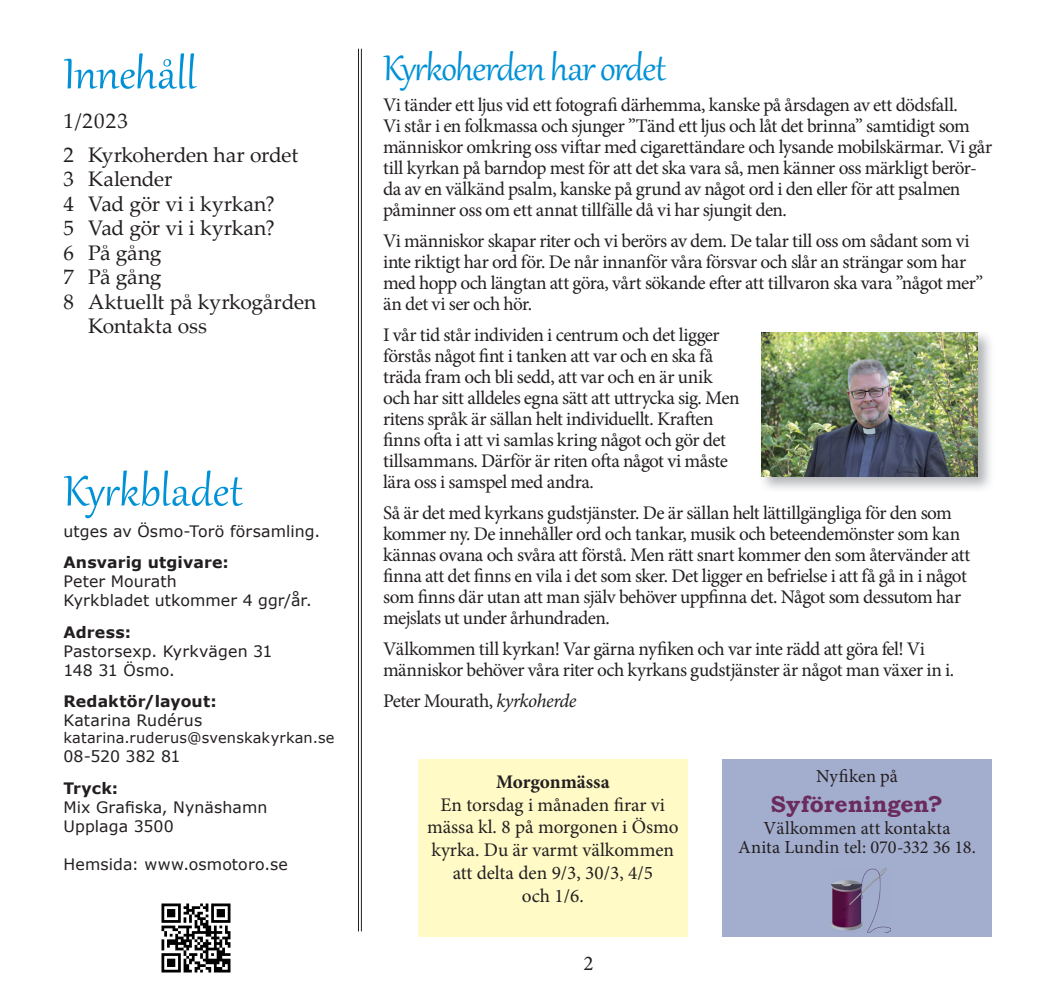
<style>
.page{position:relative;width:1042px;height:993px;background:#fff}
.page>*{position:absolute;margin:0;border:0;box-sizing:border-box;transform-origin:0 0}
.t1{font:52.5px "Gabriola";color:#0091d6}
.t2{font:43.75px "Gabriola";letter-spacing:-.025em;color:#0091d6}
.t3{font:700 22.93px "Bookman Old Style";letter-spacing:.005em;color:#6a2b5d}
.t4{font:21px/33.2px "Palatino Linotype";letter-spacing:-.01em;color:#231f20}
.t5{font:21px "Minion Pro";color:#231f20}
.t6{font:19.25px/21px "Minion Pro";letter-spacing:-.025em;color:#231f20}
.t7{font:19.25px/22.8px "Minion Pro";letter-spacing:-.005em;color:#231f20;text-align:center}
.t8{font:700 19.25px "Minion Pro";color:#231f20}
.t9{font:18.38px/18.4px "Minion Pro";color:#231f20;text-align:center}
.t10{font:15.75px/18.9px "Verdana";letter-spacing:.005em;color:#231f20}
.t11{font:700 15.75px "Verdana";letter-spacing:.01em;color:#231f20}
.t12{font:14.53px "Verdana";letter-spacing:.01em;color:#231f20}
.s1{font-style:italic}
</style>
<div class="page">
<hr style="left:361px;top:49px;width:1px;height:882px;background:#231f20">
<hr style="left:358px;top:49px;width:1px;height:882px;background:#231f20">
<img style="left:161px;top:903px;width:70px;height:70px">
<img style="left:761px;top:332px;width:229px;height:157px">
<img style="left:761px;top:332px;width:216px;height:144px">
<div style="left:722px;top:758px;width:270px;height:177px;background:#a3adce"></div>
<img style="left:831px;top:868px;width:59px;height:64px">
<div style="left:418px;top:758px;width:270px;height:177px;background:#fffac6"></div>
<h1 class="t1" style="left:63px;top:39px;width:134px">Innehåll</h1>
<p class="t4" style="left:63px;top:104px;width:236px">1/2023<br>2 Kyrkoherden har ordet</p>
<p class="t4" style="left:63px;top:162px;width:110px">3 Kalender</p>
<p class="t4" style="left:63px;top:186px;width:213px">4 Vad gör vi i kyrkan?</p>
<p class="t4" style="left:63px;top:211px;width:213px">5 Vad gör vi i kyrkan?</p>
<p class="t4" style="left:63px;top:235px;width:100px">6 På gång</p>
<p class="t4" style="left:63px;top:260px;width:100px">7 På gång</p>
<p class="t4" style="left:63px;top:284px;width:254px">8 Aktuellt på kyrkogården</p>
<p class="t4" style="left:88px;top:309px;width:120px">Kontakta oss</p>
<h1 class="t1" style="left:63px;top:456px;width:180px">Kyrkbladet</h1>
<p class="t10" style="left:63px;top:521px;width:258px">utges av Ösmo-Torö församling.</p>
<p class="t11" style="left:63px;top:551px;width:167px">Ansvarig utgivare:</p>
<p class="t10" style="left:63px;top:571px;width:250px">Peter Mourath<br>Kyrkbladet utkommer 4 ggr/år.</p>
<p class="t11" style="left:63px;top:620px;width:69px">Adress:</p>
<p class="t10" style="left:63px;top:641px;width:211px">Pastorsexp. Kyrkvägen 31<br>148 31 Ösmo.</p>
<p class="t11" style="left:63px;top:690px;width:155px">Redaktör/layout:</p>
<p class="t10" style="left:63px;top:710px;width:140px">Katarina Rudérus</p>
<p class="t12" style="left:63px;top:728px;width:273px">katarina.ruderus@svenskakyrkan.se</p>
<p class="t10" style="left:63px;top:746px;width:119px">08-520 382 81</p>
<p class="t11" style="left:63px;top:776px;width:56px">Tryck:</p>
<p class="t10" style="left:63px;top:797px;width:205px">Mix Grafiska, Nynäshamn<br>Upplaga 3500</p>
<p class="t10" style="left:63px;top:853px;width:226px">Hemsida: www.osmotoro.se</p>
<h2 class="t2" style="left:383px;top:39px;width:284px">Kyrkoherden har ordet</h2>
<p class="t6" style="left:383px;top:94px;width:611px">Vi tänder ett ljus vid ett fotografi därhemma, kanske på årsdagen av ett dödsfall.<br>Vi står i en folkmassa och sjunger ”Tänd ett ljus och låt det brinna” samtidigt som människor omkring oss viftar med cigarettändare och lysande mobilskärmar. Vi går till kyrkan på barndop mest för att det ska vara så, men känner oss märkligt berör&shy;da av en välkänd psalm, kanske på grund av något ord i den eller för att psalmen påminner oss om ett annat tillfälle då vi har sjungit den.</p>
<p class="t6" style="left:383px;top:230px;width:601px">Vi människor skapar riter och vi berörs av dem. De talar till oss om sådant som vi inte riktigt har ord för. De når innanför våra försvar och slår an strängar som har med hopp och längtan att göra, vårt sökande efter att tillvaron ska vara ”något mer” än det vi ser och hör.</p>
<p class="t6" style="left:383px;top:324px;width:358px">I vår tid står individen i centrum och det ligger förstås något fint i tanken att var och en ska få träda fram och bli sedd, att var och en är unik och har sitt alldeles egna sätt att uttrycka sig. Men ritens språk är sällan helt individuellt. Kraften finns ofta i att vi samlas kring något och gör det tillsammans. Därför är riten ofta något vi måste lära oss i samspel med andra.</p>
<p class="t6" style="left:383px;top:502px;width:589px">Så är det med kyrkans gudstjänster. De är sällan helt lättillgängliga för den som kommer ny. De innehåller ord och tankar, musik och beteendemönster som kan kännas ovana och svåra att förstå. Men rätt snart kommer den som återvänder att finna att det finns en vila i det som sker. Det ligger en befrielse i att få gå in i något som finns där utan att man själv behöver uppfinna det. Något som dessutom har mejslats ut under århundraden.</p>
<p class="t6" style="left:383px;top:638px;width:572px">Välkommen till kyrkan! Var gärna nyfiken och var inte rädd att göra fel! Vi människor behöver våra riter och kyrkans gudstjänster är något man växer in i.</p>
<p class="t6" style="left:383px;top:690px;width:195px">Peter Mourath, <span class="s1">kyrkoherde</span></p>
<p class="t8" style="left:496px;top:767px;width:115px">Morgonmässa</p>
<p class="t7" style="left:427px;top:792px;width:253px">En torsdag i månaden firar vi mässa kl. 8 på morgonen i Ösmo kyrka. Du är varmt välkommen att delta den 9/3, 30/3, 4/5<br>och 1/6.</p>
<p class="t5" style="left:583px;top:948px;width:12px">2</p>
<p class="t9" style="left:816px;top:767px;width:83px">Nyfiken på</p>
<p class="t3" style="left:771px;top:786px;width:174px">Syföreningen?</p>
<p class="t9" style="left:738px;top:818px;width:239px">Välkommen att kontakta<br>Anita Lundin tel: 070-332 36 18.</p>
</div>
